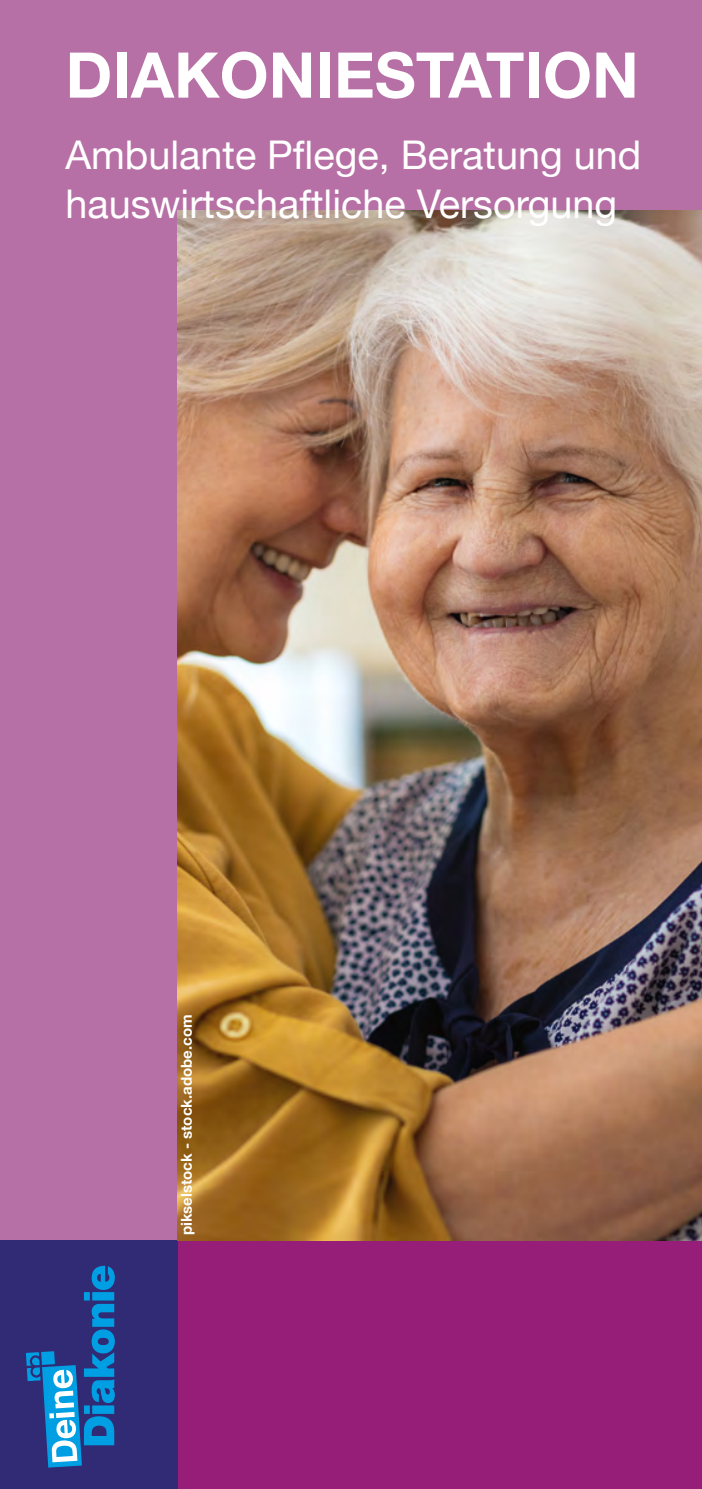
<style>
.page{position:relative;width:702px;height:1489px;background:#fff}
.page>*{position:absolute;margin:0;border:0;box-sizing:border-box;transform-origin:0 0}
.t1{font:700 63px "Helvetica Neue";color:#fff}
.t2{font:39.5px/49.8px "Helvetica Neue";color:#fff}
.t3{font:700 15px "Helvetica Neue";color:#fff}
</style>
<div class="page">
<div style="left:0;top:0;width:702px;height:1488px;background:#b770a5"></div>
<div style="left:0;top:1240px;width:177px;height:248px;background:#312a74"></div>
<div style="left:178px;top:1240px;width:524px;height:248px;background:#961e79"></div>
<img style="left:177px;top:210px;width:525px;height:1030px">
<svg style="left:26px;top:1265px;width:89px;height:202px"></svg>
<h1 class="t1" style="left:66px;top:26px;width:574px">DIAKONIESTATION</h1>
<p class="t2" style="left:66px;top:132px;width:577px">Ambulante Pflege, Beratung und hauswirtschaftliche Versorgung</p>
<p class="t3" style="left:174px;top:1235px;width:222px;rotate:-90deg">pikselstock - stock.adobe.com</p>
</div>
